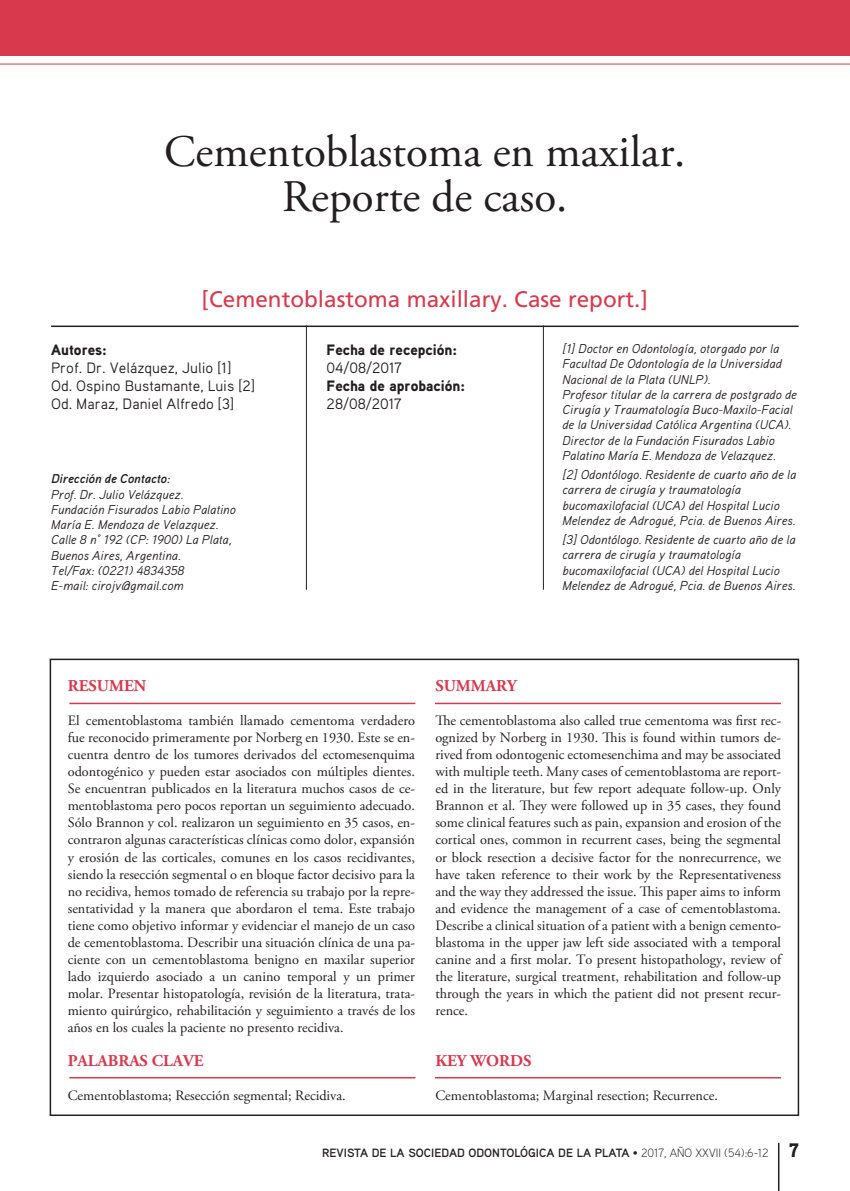
<style>
.page{position:relative;width:850px;height:1191px;background:#fff}
.page>*{position:absolute;margin:0;border:0;box-sizing:border-box;transform-origin:0 0}
.t1{font:45px/45px "Adobe Garamond Pro";color:#231f20;text-align:center}
.t2{font:22.5px "Frutiger LT Std";color:#d8394d}
.t3{font:700 16.5px "Adobe Garamond Pro";color:#d8394d}
.t4{font:15px/18px "Aaux Pro";color:#231f20}
.t5{font:900 15px/18px "Aaux Pro";color:#231f20}
.t6{font:14.25px/17px "Adobe Garamond Pro";color:#231f20;text-align:justify}
.t7{font:italic 12.75px/15.3px "Aaux Pro";color:#231f20}
.t8{font:700 12px "Aaux Pro";color:#231f20}
.s1{font-weight:900}
.s2{font-weight:400}
.s3{font-weight:700}
.s4{font-weight:300}
.s5{font-weight:900;font-size:19.5px}
</style>
<div class="page">
<hr style="left:778px;top:1142px;width:1px;height:48px;background:#231f20">
<hr style="left:51px;top:325px;width:748px;height:2px;background:#231f20">
<hr style="left:543px;top:325px;width:1px;height:264px;background:#231f20">
<hr style="left:306px;top:325px;width:1px;height:264px;background:#231f20">
<div style="left:0;top:0;width:850px;height:55px;background:#d8394d"></div>
<hr style="left:0;top:64px;width:850px;height:1px;background:#d8394d">
<div style="left:50px;top:658px;width:749px;height:457px;border:2px solid #231f20"></div>
<hr style="left:69px;top:702px;width:346px;height:2px;background:#d8394d">
<hr style="left:435px;top:702px;width:346px;height:2px;background:#d8394d">
<hr style="left:69px;top:1076px;width:346px;height:2px;background:#d8394d">
<hr style="left:435px;top:1076px;width:346px;height:2px;background:#d8394d">
<p class="t1" style="left:164px;top:128px;width:523px">Cementoblastoma en maxilar.<br>Reporte de caso.</p>
<p class="t2" style="left:202px;top:291px;width:448px">[Cementoblastoma maxillary. Case report.]</p>
<p class="t4" style="left:51px;top:341px;width:206px"><span class="s1">Autores:<br></span>Prof. Dr. Velázquez, Julio [1]<br>Od. Ospino Bustamante, Luis [2]<br>Od. Maraz, Daniel Alfredo [3]</p>
<p class="t5" style="left:327px;top:340px;width:140px">Fecha de recepción:<br><span class="s2">04/08/2017<br></span>Fecha de aprobación:<br><span class="s2">28/08/2017</span></p>
<p class="t7" style="left:562px;top:342px;width:236px">[1] Doctor en Odontología, otorgado por la Facultad De Odontología de la Universidad Nacional de la Plata (UNLP).<br>Profesor titular de la carrera de postgrado de Cirugía y Traumatología Buco-Maxilo-Facial de la Universidad Católica Argentina (UCA).<br>Director de la Fundación Fisurados Labio Palatino María E. Mendoza de Velazquez.</p>
<p class="t7" style="left:562px;top:468px;width:235px">[2] Odontólogo. Residente de cuarto año de la carrera de cirugía y traumatología bucomaxilofacial (UCA) del Hospital Lucio Melendez de Adrogué, Pcia. de Buenos Aires.</p>
<p class="t7" style="left:562px;top:533px;width:235px">[3] Odontólogo. Residente de cuarto año de la carrera de cirugía y traumatología bucomaxilofacial (UCA) del Hospital Lucio Melendez de Adrogué, Pcia. de Buenos Aires.</p>
<p class="t7" style="left:51px;top:472px;width:186px"><span class="s3">Dirección de Contacto:<br></span>Prof. Dr. Julio Velázquez.<br>Fundación Fisurados Labio Palatino<br>María E. Mendoza de Velazquez.<br>Calle 8 n° 192 (CP: 1900) La Plata,<br>Buenos Aires, Argentina.<br>Tel/Fax: (0221) 4834358<br>E-mail: cirojv@gmail.com</p>
<p class="t3" style="left:68px;top:679px;width:80px">RESUMEN</p>
<p class="t6" style="left:68px;top:711px;width:349px">El cementoblastoma también llamado cementoma verdadero fue reconocido primeramente por Norberg en 1930. Este se en&shy;cuentra dentro de los tumores derivados del ectomesenquima odontogénico y pueden estar asociados con múltiples dientes.<br>Se encuentran publicados en la literatura muchos casos de ce&shy;mentoblastoma pero pocos reportan un seguimiento adecuado.<br>Sólo Brannon y col. realizaron un seguimiento en 35 casos, en&shy;contraron algunas características clínicas como dolor, expansión y erosión de las corticales, comunes en los casos recidivantes, siendo la resección segmental o en bloque factor decisivo para la no recidiva, hemos tomado de referencia su trabajo por la repre&shy;sentatividad y la manera que abordaron el tema. Este trabajo tiene como objetivo informar y evidenciar el manejo de un caso de cementoblastoma. Describir una situación clínica de una pa&shy;ciente con un cementoblastoma benigno en maxilar superior lado izquierdo asociado a un canino temporal y un primer molar. Presentar histopatología, revisión de la literatura, trata&shy;miento quirúrgico, rehabilitación y seguimiento a través de los años en los cuales la paciente no presento recidiva.</p>
<p class="t3" style="left:68px;top:1054px;width:137px">PALABRAS CLAVE</p>
<p class="t6" style="left:68px;top:1086px;width:280px">Cementoblastoma; Resección segmental; Recidiva.</p>
<p class="t3" style="left:435px;top:679px;width:83px">SUMMARY</p>
<p class="t6" style="left:435px;top:711px;width:347px">The cementoblastoma also called true cementoma was first rec&shy;ognized by Norberg in 1930. This is found within tumors de&shy;rived from odontogenic ectomesenchima and may be associated with multiple teeth. Many cases of cementoblastoma are report&shy;ed in the literature, but few report adequate follow-up. Only Brannon et al. They were followed up in 35 cases, they found some clinical features such as pain, expansion and erosion of the cortical ones, common in recurrent cases, being the segmental or block resection a decisive factor for the nonrecurrence, we have taken reference to their work by the Representativeness and the way they addressed the issue. This paper aims to inform and evidence the management of a case of cementoblastoma.<br>Describe a clinical situation of a patient with a benign cemento&shy;blastoma in the upper jaw left side associated with a temporal canine and a first molar. To present histopathology, review of the literature, surgical treatment, rehabilitation and follow-up through the years in which the patient did not present recur&shy;rence.</p>
<p class="t3" style="left:435px;top:1054px;width:98px">KEY WORDS</p>
<p class="t6" style="left:435px;top:1086px;width:284px">Cementoblastoma; Marginal resection; Recurrence.</p>
<p class="t8" style="left:322px;top:1148px;width:478px">REVISTA DE LA SOCIEDAD ODONTOLÓGICA DE LA PLATA <span class="s4">• 2017, AÑO XXVII (54):6-12</span> <span class="s5">7</span></p>
</div>
